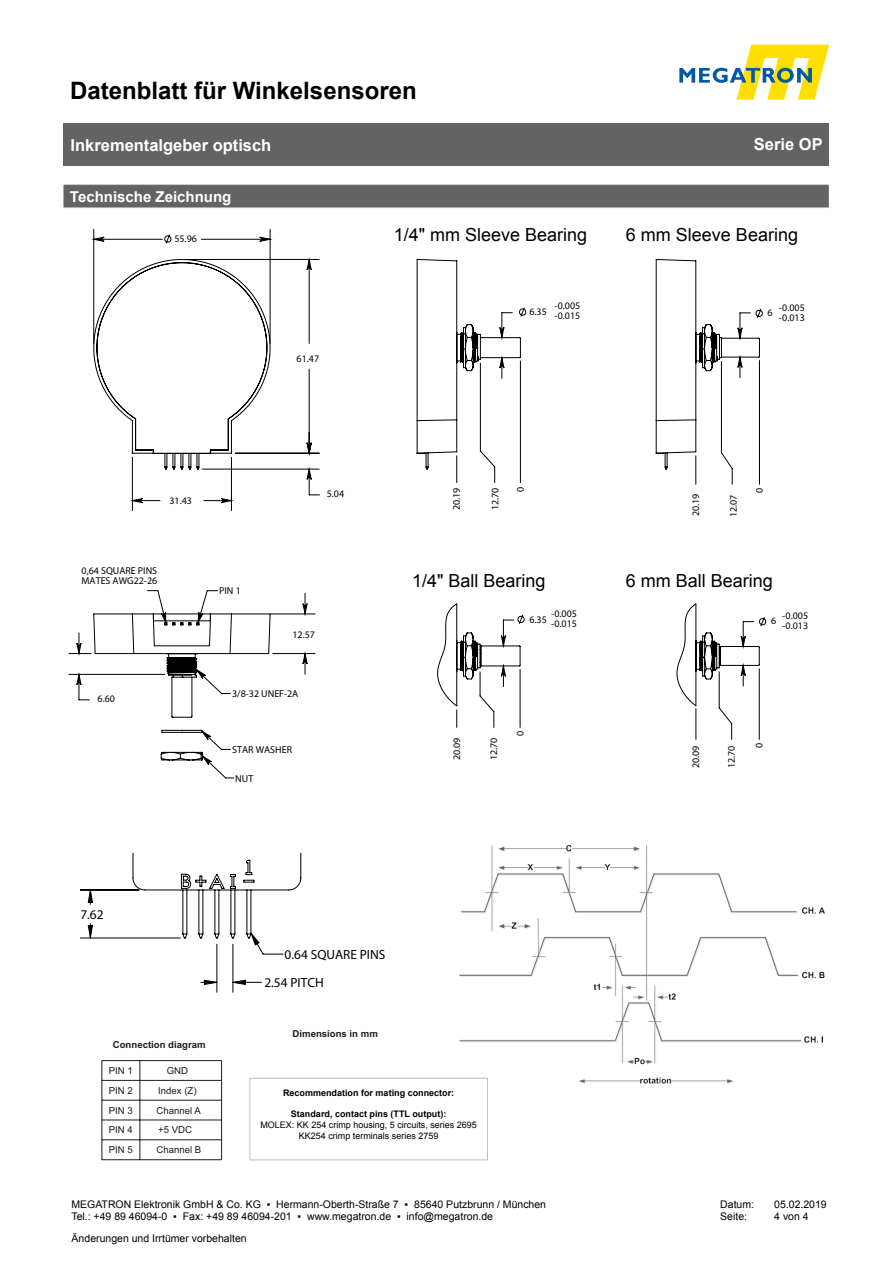
<style>
.page{position:relative;width:893px;height:1263px;background:#fff}
.page>*{position:absolute;margin:0;border:0;box-sizing:border-box;transform-origin:0 0}
.t1{font:700 24px "Arial";color:#000}
.t2{font:18px "Arial";color:#000}
.t3{font:700 16.5px "Arial";color:#fff}
.t4{font:700 15.6px "Arial";color:#000}
.t5{font:700 15px "Arial";color:#fff}
.t6{font:13.35px "Arial";color:#000}
.t7{font:10.5px/12.6px "Arial";color:#000}
.t8{font:10.05px/10.1px "Arial";color:#000}
.t9{font:9.6px/19.8px "Arial";color:#201d19}
.t10{font:700 9.6px "Arial";color:#201d19}
.t11{font:9px/10.8px "Arial";color:#000;text-align:center}
.t12{font:700 9px "Arial";color:#000}
.s1{font-weight:700}
</style>
<div class="page">
<svg style="left:679px;top:45px;width:150px;height:55px"></svg>
<div style="left:64px;top:123px;width:765px;height:43px;background:#646363"></div>
<div style="left:64px;top:185px;width:765px;height:23px;background:#646363"></div>
<svg style="left:760px;top:308px;width:3px;height:9px"></svg>
<svg style="left:93px;top:258px;width:667px;height:503px"></svg>
<svg style="left:437px;top:591px;width:88px;height:132px"></svg>
<svg style="left:676px;top:594px;width:90px;height:125px"></svg>
<img style="left:460px;top:844px;width:364px;height:240px">
<svg style="left:80px;top:852px;width:222px;height:141px"></svg>
<hr style="left:102px;top:1060px;width:38px;height:1px;background:#201d19">
<hr style="left:140px;top:1060px;width:82px;height:1px;background:#201d19">
<hr style="left:102px;top:1080px;width:38px;height:1px;background:#201d19">
<hr style="left:140px;top:1080px;width:82px;height:1px;background:#201d19">
<hr style="left:102px;top:1100px;width:38px;height:1px;background:#201d19">
<hr style="left:140px;top:1100px;width:82px;height:1px;background:#201d19">
<hr style="left:102px;top:1120px;width:38px;height:1px;background:#201d19">
<hr style="left:140px;top:1120px;width:82px;height:1px;background:#201d19">
<hr style="left:102px;top:1139px;width:38px;height:1px;background:#201d19">
<svg style="left:102px;top:1061px;width:1px;height:98px"></svg>
<hr style="left:140px;top:1139px;width:82px;height:1px;background:#201d19">
<svg style="left:140px;top:1061px;width:1px;height:98px"></svg>
<svg style="left:221px;top:1061px;width:1px;height:98px"></svg>
<hr style="left:102px;top:1159px;width:38px;height:1px;background:#201d19">
<hr style="left:140px;top:1159px;width:82px;height:1px;background:#201d19">
<div style="left:250px;top:1078px;width:237px;height:82px;background:#fff"></div>
<div style="left:250px;top:1078px;width:238px;height:82px;border:1px solid #bcbcbc"></div>
<div style="left:626px;top:574px;width:198px;height:17px;background:#fff"></div>
<div style="left:412px;top:574px;width:162px;height:17px;background:#fff"></div>
<h1 class="t1" style="left:70px;top:74px;width:348px">Datenblatt für Winkelsensoren</h1>
<h3 class="t3" style="left:71px;top:134px;width:202px">Inkrementalgeber optisch</h3>
<h3 class="t3" style="left:754px;top:133px;width:70px">Serie OP</h3>
<p class="t5" style="left:70px;top:187px;width:163px">Technische Zeichnung</p>
<p class="t8" style="left:174px;top:234px;width:24px">55.96</p>
<p class="t8" style="left:297px;top:353px;width:24px">61.47</p>
<p class="t8" style="left:169px;top:495px;width:24px">31.43</p>
<p class="t8" style="left:82px;top:566px;width:77px">0,64 SQUARE PINS<br>MATES AWG22-26</p>
<p class="t8" style="left:98px;top:693px;width:19px">6.60</p>
<p class="t8" style="left:327px;top:488px;width:19px">5.04</p>
<p class="t8" style="left:219px;top:586px;width:23px">PIN 1</p>
<p class="t8" style="left:293px;top:630px;width:24px">12.57</p>
<p class="t8" style="left:232px;top:689px;width:68px">3/8-32 UNEF-2A</p>
<p class="t8" style="left:232px;top:745px;width:61px">STAR WASHER</p>
<p class="t8" style="left:235px;top:773px;width:20px">NUT</p>
<p class="t2" style="left:394px;top:223px;width:195px">1/4" mm Sleeve Bearing</p>
<p class="t2" style="left:626px;top:223px;width:174px">6 mm Sleeve Bearing</p>
<p class="t4" style="left:653px;top:226px;width:152px">6 mm SLEEVE BUSHING</p>
<p class="t4" style="left:409px;top:227px;width:142px">1/4" SLEEVE BUSHING</p>
<p class="t8" style="left:529px;top:306px;width:19px">6.35</p>
<p class="t8" style="left:554px;top:301px;width:27px">-0.005 -0.015</p>
<p class="t8" style="left:451px;top:510px;width:24px;rotate:-90deg">20.19</p>
<p class="t8" style="left:490px;top:510px;width:24px;rotate:-90deg">12.70</p>
<p class="t8" style="left:515px;top:492px;width:7px;rotate:-90deg">0</p>
<p class="t8" style="left:768px;top:307px;width:7px">6</p>
<p class="t8" style="left:779px;top:302px;width:27px">-0.005 -0.013</p>
<p class="t8" style="left:691px;top:516px;width:24px;rotate:-90deg">20.19</p>
<p class="t8" style="left:728px;top:517px;width:24px;rotate:-90deg">12.07</p>
<p class="t8" style="left:754px;top:493px;width:7px;rotate:-90deg">0</p>
<p class="t2" style="left:412px;top:569px;width:135px">1/4" Ball Bearing</p>
<p class="t2" style="left:626px;top:569px;width:149px">6 mm Ball Bearing</p>
<p class="t4" style="left:411px;top:572px;width:125px">1/4" BALL BEARING</p>
<p class="t4" style="left:653px;top:572px;width:136px">6 mm BALL BEARING</p>
<p class="t8" style="left:771px;top:615px;width:7px">6</p>
<p class="t8" style="left:782px;top:610px;width:27px">-0.005 -0.013</p>
<p class="t8" style="left:529px;top:614px;width:19px">6.35</p>
<p class="t8" style="left:551px;top:609px;width:27px">-0.005 -0.015</p>
<p class="t8" style="left:515px;top:736px;width:7px;rotate:-90deg">0</p>
<p class="t8" style="left:452px;top:760px;width:24px;rotate:-90deg">20.09</p>
<p class="t8" style="left:489px;top:760px;width:24px;rotate:-90deg">12.70</p>
<p class="t8" style="left:754px;top:748px;width:7px;rotate:-90deg">0</p>
<p class="t8" style="left:691px;top:768px;width:24px;rotate:-90deg">20.09</p>
<p class="t8" style="left:726px;top:768px;width:24px;rotate:-90deg">12.70</p>
<p class="t6" style="left:80px;top:906px;width:25px">7.62</p>
<p class="t10" style="left:113px;top:1038px;width:94px">Connection diagram</p>
<p class="t9" style="left:109px;top:1061px;width:26px">PIN 1</p>
<p class="t9" style="left:167px;top:1061px;width:23px">GND</p>
<p class="t6" style="left:285px;top:946px;width:102px">0.64 SQUARE PINS</p>
<p class="t6" style="left:264px;top:974px;width:61px">2.54 PITCH</p>
<p class="t10" style="left:293px;top:1027px;width:87px">Dimensions in mm</p>
<p class="t9" style="left:109px;top:1080px;width:26px">PIN 2<br>PIN 3</p>
<p class="t9" style="left:109px;top:1120px;width:26px">PIN 4<br>PIN 5</p>
<p class="t9" style="left:158px;top:1080px;width:40px">Index (Z)</p>
<p class="t9" style="left:156px;top:1100px;width:46px">Channel A</p>
<p class="t9" style="left:158px;top:1120px;width:35px">+5 VDC</p>
<p class="t9" style="left:156px;top:1140px;width:46px">Channel B</p>
<p class="t12" style="left:283px;top:1087px;width:173px">Recommendation for mating connector:</p>
<p class="t11" style="left:260px;top:1109px;width:218px"><span class="s1">Standard, contact pins (TTL output):<br></span>MOLEX: KK 254 crimp housing, 5 circuits, series 2695<br>KK254 crimp terminals series 2759</p>
<p class="t7" style="left:71px;top:1198px;width:476px">MEGATRON Elektronik GmbH &amp; Co. KG ▪ Hermann-Oberth-Straße 7 ▪ 85640 Putzbrunn / München<br>Tel.: +49 89 46094-0 ▪ Fax: +49 89 46094-201 ▪ www.megatron.de ▪ info@megatron.de</p>
<p class="t7" style="left:720px;top:1198px;width:35px">Datum:</p>
<p class="t7" style="left:774px;top:1198px;width:54px">05.02.2019</p>
<p class="t7" style="left:720px;top:1210px;width:28px">Seite:</p>
<p class="t7" style="left:774px;top:1210px;width:36px">4 von 4</p>
<p class="t7" style="left:72px;top:1232px;width:177px">Änderungen und Irrtümer vorbehalten</p>
</div>
